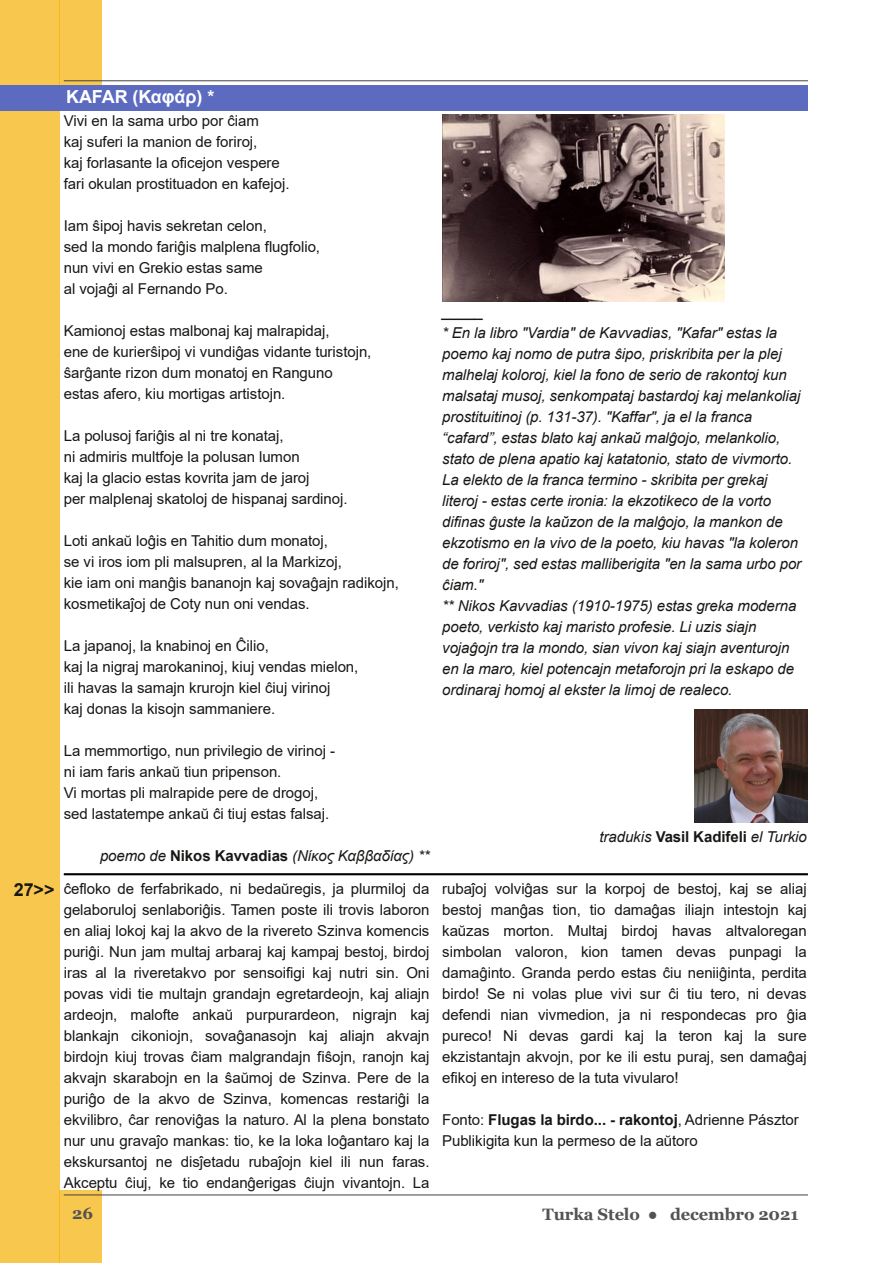
<style>
.page{position:relative;width:893px;height:1263px;background:#fff}
.page>*{position:absolute;margin:0;border:0;box-sizing:border-box;transform-origin:0 0}
.t1{font:700 18px "Arial";letter-spacing:-.005em;color:#fff}
.t2{font:700 18px "Arial";color:#181715}
.t3{font:700 16.5px "Georgia";letter-spacing:-.005em;color:#535353}
.t4{font:15px/21px "Arial";letter-spacing:-.005em;color:#181715}
.t5{font:italic 15px/21px "Arial";letter-spacing:-.005em;color:#181715}
.s1{font-weight:700;font-style:normal}
.s2{font-weight:700}
</style>
<div class="page">
<div style="left:60px;top:0;width:42px;height:85px;background:#f8c74e"></div>
<div style="left:60px;top:1191px;width:42px;height:72px;background:#f8c74e"></div>
<div style="left:0;top:0;width:60px;height:1263px;background:#f8c74e"></div>
<hr style="left:64px;top:81px;width:744px;height:1px;background:#404040">
<hr style="left:64px;top:1195px;width:744px;height:1px;background:#404040">
<div style="left:0;top:85px;width:808px;height:26px;background:#5c6bc0"></div>
<img style="left:442px;top:114px;width:282px;height:188px">
<img style="left:695px;top:709px;width:113px;height:113px">
<hr style="left:64px;top:873px;width:744px;height:2px;background:#000">
<p class="t2" style="left:14px;top:880px;width:42px">27&gt;&gt;</p>
<p class="t1" style="left:66px;top:87px;width:150px">KAFAR (Καφάρ) *</p>
<p class="t4" style="left:64px;top:110px;width:227px">Vivi en la sama urbo por ĉiam<br>kaj suferi la manion de foriroj,<br>kaj forlasante la oficejon vespere fari okulan prostituadon en kafejoj.</p>
<p class="t4" style="left:64px;top:215px;width:258px">Iam ŝipoj havis sekretan celon,<br>sed la mondo fariĝis malplena flugfolio, nun vivi en Grekio estas same<br>al vojaĝi al Fernando Po.</p>
<p class="t4" style="left:64px;top:320px;width:309px">Kamionoj estas malbonaj kaj malrapidaj,<br>ene de kurierŝipoj vi vundiĝas vidante turistojn, ŝarĝante rizon dum monatoj en Ranguno estas afero, kiu mortigas artistojn.</p>
<p class="t4" style="left:64px;top:425px;width:285px">La polusoj fariĝis al ni tre konataj,<br>ni admiris multfoje la polusan lumon<br>kaj la glacio estas kovrita jam de jaroj<br>per malplenaj skatoloj de hispanaj sardinoj.</p>
<p class="t4" style="left:64px;top:530px;width:337px">Loti ankaŭ loĝis en Tahitio dum monatoj,<br>se vi iros iom pli malsupren, al la Markizoj,<br>kie iam oni manĝis bananojn kaj sovaĝajn radikojn, kosmetikaĵoj de Coty nun oni vendas.</p>
<p class="t4" style="left:64px;top:635px;width:296px">La japanoj, la knabinoj en Ĉilio,<br>kaj la nigraj marokaninoj, kiuj vendas mielon, ili havas la samajn krurojn kiel ĉiuj virinoj<br>kaj donas la kisojn sammaniere.</p>
<p class="t4" style="left:64px;top:740px;width:273px">La memmortigo, nun privilegio de virinoj - ni iam faris ankaŭ tiun pripenson.<br>Vi mortas pli malrapide pere de drogoj, sed lastatempe ankaŭ ĉi tiuj estas falsaj.</p>
<p class="t5" style="left:100px;top:845px;width:331px">poemo de <span class="s1">Nikos Kavvadias</span> (Νίκος Καββαδίας) **</p>
<p class="t5" style="left:442px;top:301px;width:360px">_____<br>* En la libro "Vardia" de Kavvadias, "Kafar" estas la poemo kaj nomo de putra ŝipo, priskribita per la plej malhelaj koloroj, kiel la fono de serio de rakontoj kun malsataj musoj, senkompataj bastardoj kaj melankoliaj prostituitinoj (p. 131-37). "Kaffar", ja el la franca “cafard”, estas blato kaj ankaŭ malĝojo, melankolio, stato de plena apatio kaj katatonio, stato de vivmorto.<br>La elekto de la franca termino - skribita per grekaj literoj - estas certe ironia: la ekzotikeco de la vorto difinas ĝuste la kaŭzon de la malĝojo, la mankon de ekzotismo en la vivo de la poeto, kiu havas "la koleron de foriroj", sed estas malliberigita "en la sama urbo por ĉiam."<br>** Nikos Kavvadias (1910-1975) estas greka moderna poeto, verkisto kaj maristo profesie. Li uzis siajn vojaĝojn tra la mondo, sian vivon kaj siajn aventurojn en la maro, kiel potencajn metaforojn pri la eskapo de ordinaraj homoj al ekster la limoj de realeco.</p>
<p class="t5" style="left:600px;top:826px;width:209px">tradukis <span class="s1">Vasil Kadifeli</span> el Turkio</p>
<p class="t4" style="left:64px;top:878px;width:367px;text-align:justify">ĉefloko de ferfabrikado, ni bedaŭregis, ja plurmiloj da gelaboruloj senlaboriĝis. Tamen poste ili trovis laboron en aliaj lokoj kaj la akvo de la rivereto Szinva komencis puriĝi. Nun jam multaj arbaraj kaj kampaj bestoj, birdoj iras al la riveretakvo por sensoifigi kaj nutri sin. Oni povas vidi tie multajn grandajn egretardeojn, kaj aliajn ardeojn, malofte ankaŭ purpurardeon, nigrajn kaj blankajn cikoniojn, sovaĝanasojn kaj aliajn akvajn birdojn kiuj trovas ĉiam malgrandajn fiŝojn, ranojn kaj akvajn skarabojn en la ŝaŭmoj de Szinva. Pere de la puriĝo de la akvo de Szinva, komencas restariĝi la ekvilibro, ĉar renoviĝas la naturo. Al la plena bonstato nur unu gravaĵo mankas: tio, ke la loka loĝantaro kaj la ekskursantoj ne disĵetadu rubaĵojn kiel ili nun faras.<br>Akceptu ĉiuj, ke tio endanĝerigas ĉiujn vivantojn. La</p>
<p class="t4" style="left:442px;top:878px;width:366px;text-align:justify">rubaĵoj volviĝas sur la korpoj de bestoj, kaj se aliaj bestoj manĝas tion, tio damaĝas iliajn intestojn kaj kaŭzas morton. Multaj birdoj havas altvaloregan simbolan valoron, kion tamen devas punpagi la damaĝinto. Granda perdo estas ĉiu neniiĝinta, perdita birdo! Se ni volas plue vivi sur ĉi tiu tero, ni devas defendi nian vivmedion, ja ni respondecas pro ĝia pureco! Ni devas gardi kaj la teron kaj la sure ekzistantajn akvojn, por ke ili estu puraj, sen damaĝaj efikoj en intereso de la tuta vivularo!</p>
<p class="t4" style="left:442px;top:1109px;width:358px">Fonto: <span class="s2">Flugas la birdo... - rakontoj</span>, Adrienne Pásztor<br>Publikigita kun la permeso de la aŭtoro</p>
<p class="t3" style="left:72px;top:1204px;width:22px">26</p>
<p class="t3" style="left:542px;top:1204px;width:257px">Turka Stelo ● decembro 2021</p>
</div>
